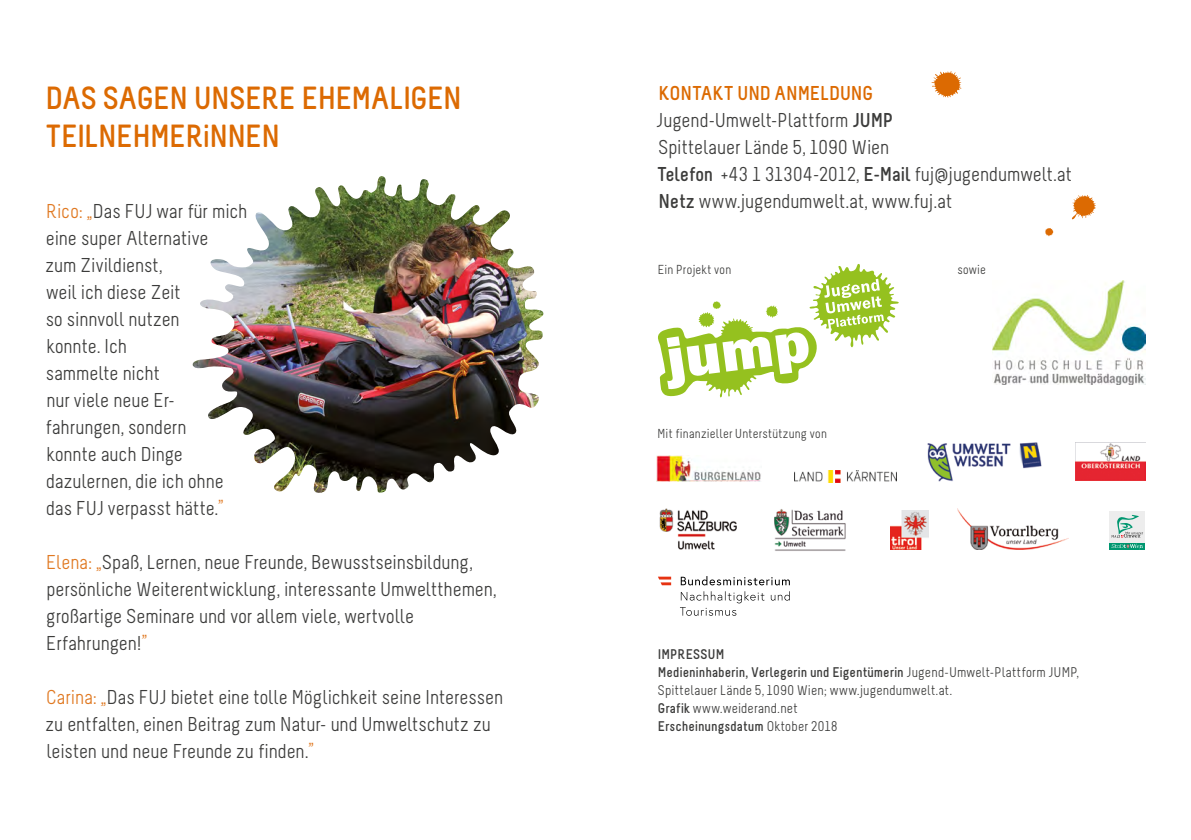
<style>
.page{position:relative;width:1191px;height:840px;background:#fff}
.page>*{position:absolute;margin:0;border:0;box-sizing:border-box;transform-origin:0 0}
.t1{font:700 32px/38.4px "Melbourne";color:#dc6a02}
.t2{font:20px/27px "Melbourne";color:#3c3c3b}
.t3{font:14px/18px "Melbourne";letter-spacing:.01em;color:#3c3c3b}
.t4{font:13px "Melbourne";letter-spacing:.02em;color:#3c3c3b}
.s1{color:#e07922}
.s2{font-weight:700;color:#dc6a02}
.s3{font-weight:700}
</style>
<div class="page">
<svg style="left:1045px;top:228px;width:8px;height:8px"></svg>
<svg style="left:1071px;top:195px;width:25px;height:25px"></svg>
<svg style="left:931px;top:71px;width:30px;height:27px"></svg>
<img style="left:993px;top:281px;width:152px;height:103px">
<svg style="left:658px;top:264px;width:241px;height:134px"></svg>
<img style="left:927px;top:442px;width:115px;height:40px">
<img style="left:1075px;top:442px;width:70px;height:38px">
<div style="left:1109px;top:510px;width:36px;height:36px;background:#ededed"></div>
<div style="left:1109px;top:542px;width:36px;height:7px;background:#009770"></div>
<svg style="left:1111px;top:514px;width:32px;height:36px"></svg>
<img style="left:659px;top:508px;width:78px;height:42px">
<img style="left:890px;top:510px;width:38px;height:39px">
<img style="left:774px;top:509px;width:72px;height:42px">
<img style="left:957px;top:508px;width:111px;height:41px">
<img style="left:657px;top:455px;width:104px;height:26px">
<img style="left:794px;top:470px;width:102px;height:12px">
<svg style="left:680px;top:591px;width:110px;height:24px"></svg>
<svg style="left:681px;top:576px;width:109px;height:9px"></svg>
<svg style="left:658px;top:576px;width:13px;height:9px"></svg>
<img style="left:192px;top:184px;width:352px;height:309px">
<h1 class="t1" style="left:45px;top:79px;width:417px">DAS SAGEN UNSERE EHEMALIGEN<br>TEILNEHMERiNNEN</h1>
<p class="t2" style="left:45px;top:197px;width:203px"><span class="s1">Rico: „</span>Das FUJ war für mich eine super Alternative<br>zum Zivildienst,<br>weil ich diese Zeit<br>so sinnvoll nutzen<br>konnte. Ich<br>sammelte nicht<br>nur viele neue Er&shy;fahrungen, sondern<br>konnte auch Dinge dazulernen, die ich ohne das FUJ verpasst hätte.<span class="s1">”</span></p>
<p class="t2" style="left:46px;top:548px;width:451px"><span class="s1">Elena: „</span>Spaß, Lernen, neue Freunde, Bewusstseinsbildung, persönliche Weiterentwicklung, interessante Umweltthemen, großartige Seminare und vor allem viele, wertvolle Erfahrungen!<span class="s1">”</span></p>
<p class="t2" style="left:46px;top:683px;width:459px"><span class="s1">Carina: „</span>Das FUJ bietet eine tolle Möglichkeit seine Interessen zu entfalten, einen Beitrag zum Natur- und Umweltschutz zu leisten und neue Freunde zu finden.<span class="s1">”</span></p>
<p class="t2" style="left:656px;top:80px;width:417px"><span class="s2">KONTAKT UND ANMELDUNG<br></span>Jugend-Umwelt-Plattform <span class="s3">JUMP<br></span>Spittelauer Lände 5, 1090 Wien<br><span class="s3">Telefon</span> +43 1 31304-2012, <span class="s3">E-Mail</span> fuj@jugendumwelt.at <span class="s3">Netz</span> www.jugendumwelt.at, www.fuj.at</p>
<p class="t4" style="left:657px;top:262px;width:75px">Ein Projekt von</p>
<p class="t4" style="left:957px;top:262px;width:30px">sowie</p>
<p class="t4" style="left:657px;top:427px;width:171px">Mit finanzieller Unterstützung von</p>
<p class="t3" style="left:658px;top:645px;width:422px"><span class="s3">IMPRESSUM<br>Medieninhaberin, Verlegerin und Eigentümerin</span> Jugend-Umwelt-Plattform JUMP, Spittelauer Lände 5, 1090 Wien; www.jugendumwelt.at.<br><span class="s3">Grafik</span> www.weiderand.net<br><span class="s3">Erscheinungsdatum</span> Oktober 2018</p>
</div>
